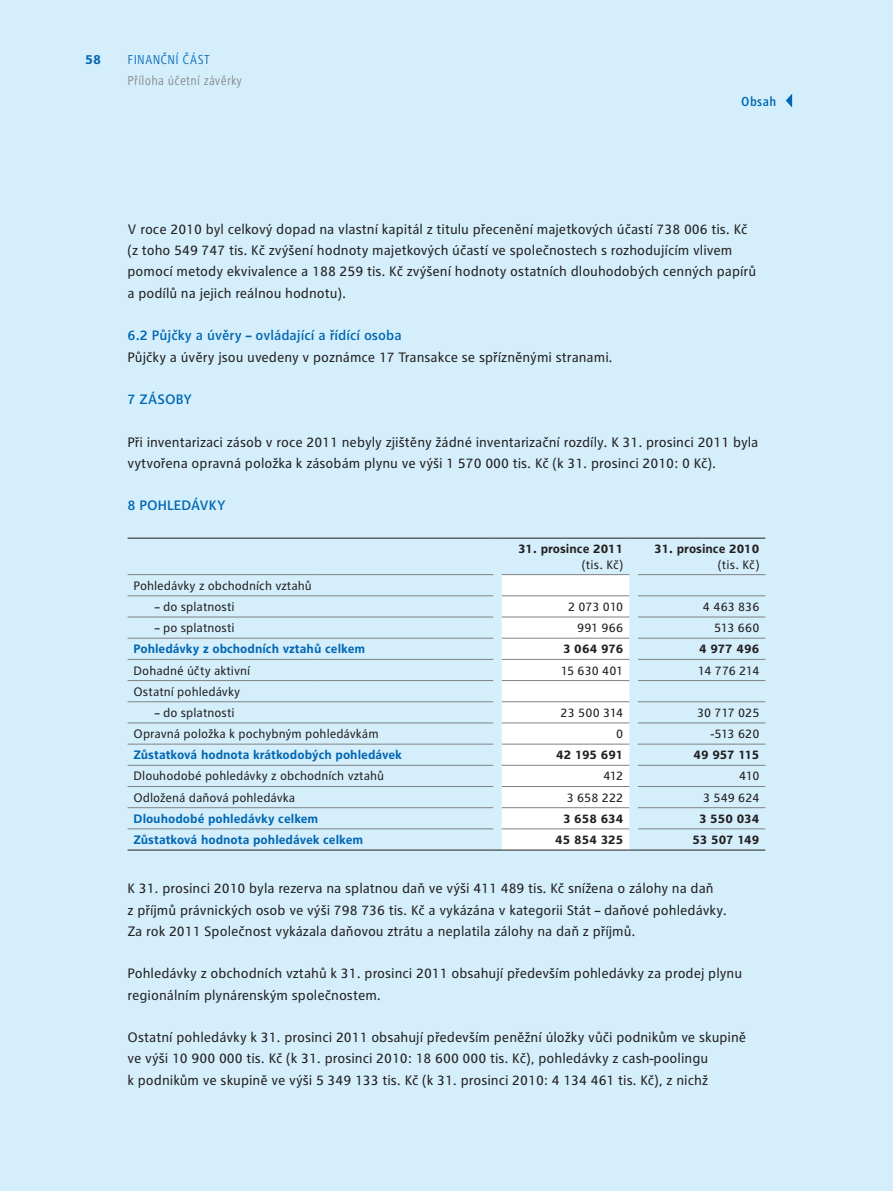
<style>
.page{position:relative;width:893px;height:1191px;background:#d4effb}
.page>*{position:absolute;margin:0;border:0;box-sizing:border-box;transform-origin:0 0}
.t1{font:14.25px/21.3px "RWE Text";color:#231f20}
.t2{font:500 14.25px "RWE Text";color:#0166b3}
.t3{font:300 condensed 13.5px "RWE Text";letter-spacing:.025em;color:#808285}
.t4{font:300 condensed 13.5px "RWE Text";color:#0166b3}
.t5{font:500 condensed 13.5px "RWE Text";letter-spacing:.03em;color:#0166b3}
.t6{font:700 13.5px "RWE Text";color:#0166b3}
.t7{font:12.75px "RWE Text";color:#231f20}
.t8{font:700 12.75px "RWE Text";color:#0166b3}
.t9{font:700 12.75px "RWE Text";color:#231f20}
</style>
<div class="page">
<hr style="left:638px;top:595px;width:127px;height:1px;background:#808285">
<hr style="left:638px;top:617px;width:127px;height:1px;background:#808285">
<hr style="left:128px;top:680px;width:191px;height:1px;background:#808285">
<hr style="left:319px;top:680px;width:174px;height:1px;background:#808285">
<hr style="left:638px;top:680px;width:127px;height:1px;background:#808285">
<hr style="left:128px;top:701px;width:191px;height:1px;background:#808285">
<hr style="left:319px;top:701px;width:174px;height:1px;background:#808285">
<hr style="left:638px;top:701px;width:127px;height:1px;background:#808285">
<hr style="left:128px;top:722px;width:191px;height:1px;background:#808285">
<hr style="left:319px;top:722px;width:174px;height:1px;background:#808285">
<hr style="left:638px;top:722px;width:127px;height:1px;background:#808285">
<hr style="left:128px;top:786px;width:191px;height:1px;background:#808285">
<hr style="left:319px;top:786px;width:174px;height:1px;background:#808285">
<hr style="left:638px;top:786px;width:127px;height:1px;background:#808285">
<hr style="left:128px;top:537px;width:191px;height:1px;background:#231f20">
<hr style="left:319px;top:537px;width:174px;height:1px;background:#231f20">
<hr style="left:502px;top:537px;width:127px;height:1px;background:#231f20">
<hr style="left:638px;top:537px;width:127px;height:1px;background:#231f20">
<hr style="left:128px;top:574px;width:191px;height:1px;background:#808285">
<hr style="left:319px;top:574px;width:174px;height:1px;background:#808285">
<hr style="left:638px;top:574px;width:127px;height:1px;background:#808285">
<hr style="left:128px;top:849px;width:191px;height:1px;background:#231f20">
<hr style="left:319px;top:849px;width:174px;height:1px;background:#231f20">
<svg style="left:493px;top:574px;width:145px;height:276px;background:#f5f9fa"></svg>
<hr style="left:638px;top:849px;width:127px;height:1px;background:#231f20">
<hr style="left:128px;top:807px;width:191px;height:1px;background:#808285">
<hr style="left:319px;top:807px;width:174px;height:1px;background:#808285">
<hr style="left:502px;top:807px;width:127px;height:1px;background:#808285">
<hr style="left:638px;top:807px;width:127px;height:1px;background:#808285">
<hr style="left:128px;top:828px;width:191px;height:1px;background:#808285">
<hr style="left:319px;top:828px;width:174px;height:1px;background:#808285">
<hr style="left:502px;top:828px;width:127px;height:1px;background:#808285">
<hr style="left:638px;top:828px;width:127px;height:1px;background:#808285">
<hr style="left:502px;top:638px;width:127px;height:1px;background:#808285">
<hr style="left:638px;top:638px;width:127px;height:1px;background:#808285">
<hr style="left:128px;top:659px;width:191px;height:1px;background:#808285">
<hr style="left:319px;top:659px;width:174px;height:1px;background:#808285">
<hr style="left:502px;top:659px;width:127px;height:1px;background:#808285">
<hr style="left:638px;top:659px;width:127px;height:1px;background:#808285">
<hr style="left:128px;top:744px;width:191px;height:1px;background:#808285">
<hr style="left:319px;top:744px;width:174px;height:1px;background:#808285">
<hr style="left:502px;top:744px;width:127px;height:1px;background:#808285">
<hr style="left:638px;top:744px;width:127px;height:1px;background:#808285">
<hr style="left:128px;top:765px;width:191px;height:1px;background:#808285">
<hr style="left:319px;top:765px;width:174px;height:1px;background:#808285">
<hr style="left:502px;top:765px;width:127px;height:1px;background:#808285">
<hr style="left:638px;top:765px;width:127px;height:1px;background:#808285">
<hr style="left:128px;top:595px;width:191px;height:1px;background:#808285">
<hr style="left:319px;top:595px;width:174px;height:1px;background:#808285">
<hr style="left:128px;top:617px;width:191px;height:1px;background:#808285">
<hr style="left:319px;top:617px;width:174px;height:1px;background:#808285">
<hr style="left:128px;top:638px;width:191px;height:1px;background:#808285">
<hr style="left:319px;top:638px;width:174px;height:1px;background:#808285">
<svg style="left:786px;top:94px;width:6px;height:14px"></svg>
<p class="t6" style="left:85px;top:51px;width:18px">58</p>
<p class="t4" style="left:128px;top:52px;width:33px">Finanční</p>
<p class="t4" style="left:183px;top:52px;width:8px">čáSt</p>
<p class="t3" style="left:128px;top:73px;width:116px">Příloha účetní závěrky</p>
<p class="t5" style="left:741px;top:93px;width:37px">Obsah</p>
<p class="t1" style="left:128px;top:218px;width:630px">V roce 2010 byl celkový dopad na vlastní kapitál z titulu přecenění majetkových účastí 738 006 tis. Kč (z toho 549 747 tis. Kč zvýšení hodnoty majetkových účastí ve společnostech s rozhodujícím vlivem pomocí metody ekvivalence a 188 259 tis. Kč zvýšení hodnoty ostatních dlouhodobých cenných papírů a podílů na jejich reálnou hodnotu).</p>
<p class="t2" style="left:128px;top:327px;width:276px">6.2 Půjčky a úvěry – ovládající a řídící osoba</p>
<p class="t1" style="left:128px;top:346px;width:487px">Půjčky a úvěry jsou uvedeny v poznámce 17 Transakce se spřízněnými stranami.</p>
<p class="t2" style="left:128px;top:391px;width:31px">7 Zásob</p>
<p class="t2" style="left:183px;top:391px;width:10px">y</p>
<p class="t1" style="left:128px;top:431px;width:632px">Při inventarizaci zásob v roce 2011 nebyly zjištěny žádné inventarizační rozdíly. K 31. prosinci 2011 byla vytvořena opravná položka k zásobám plynu ve výši 1 570 000 tis. Kč (k 31. prosinci 2010: 0 Kč).</p>
<p class="t2" style="left:128px;top:497px;width:30px">8 Pohledávk</p>
<p class="t2" style="left:217px;top:497px;width:10px">y</p>
<p class="t9" style="left:518px;top:541px;width:107px">31. prosince 2011</p>
<p class="t7" style="left:582px;top:557px;width:43px">(tis. Kč)</p>
<p class="t9" style="left:654px;top:541px;width:107px">31. prosince 2010</p>
<p class="t7" style="left:718px;top:557px;width:43px">(tis. Kč)</p>
<p class="t7" style="left:134px;top:578px;width:180px">Pohledávky z obchodních vztahů</p>
<p class="t7" style="left:155px;top:599px;width:81px">– do splatnosti</p>
<p class="t7" style="left:568px;top:599px;width:57px">2 073 010</p>
<p class="t7" style="left:703px;top:599px;width:58px">4 463 836</p>
<p class="t7" style="left:155px;top:620px;width:81px">– po splatnosti</p>
<p class="t7" style="left:577px;top:620px;width:48px">991 966</p>
<p class="t7" style="left:714px;top:620px;width:47px">513 660</p>
<p class="t8" style="left:134px;top:641px;width:233px">Pohledávky z obchodních vztahů celkem</p>
<p class="t9" style="left:563px;top:641px;width:62px">3 064 976</p>
<p class="t9" style="left:699px;top:641px;width:62px">4 977 496</p>
<p class="t7" style="left:134px;top:663px;width:118px">Dohadné účty aktivní</p>
<p class="t7" style="left:561px;top:663px;width:64px">15 630 401</p>
<p class="t7" style="left:698px;top:663px;width:63px">14 776 214</p>
<p class="t7" style="left:134px;top:684px;width:108px">Ostatní pohledávky</p>
<p class="t7" style="left:155px;top:705px;width:81px">– do splatnosti</p>
<p class="t7" style="left:561px;top:705px;width:64px">23 500 314</p>
<p class="t7" style="left:697px;top:705px;width:64px">30 717 025</p>
<p class="t7" style="left:134px;top:726px;width:247px">Opravná položka k pochybným pohledávkám</p>
<p class="t7" style="left:616px;top:726px;width:9px">0</p>
<p class="t7" style="left:711px;top:726px;width:50px">-513 620</p>
<p class="t8" style="left:134px;top:747px;width:270px">Zůstatková hodnota krátkodobých pohledávek</p>
<p class="t9" style="left:556px;top:747px;width:69px">42 195 691</p>
<p class="t9" style="left:693px;top:747px;width:67px">49 957 115</p>
<p class="t7" style="left:134px;top:769px;width:252px">Dlouhodobé pohledávky z obchodních vztahů</p>
<p class="t7" style="left:603px;top:769px;width:21px">412</p>
<p class="t7" style="left:739px;top:769px;width:22px">410</p>
<p class="t7" style="left:134px;top:790px;width:163px">Odložená daňová pohledávka</p>
<p class="t7" style="left:567px;top:790px;width:58px">3 658 222</p>
<p class="t7" style="left:703px;top:790px;width:58px">3 549 624</p>
<p class="t8" style="left:134px;top:811px;width:186px">Dlouhodobé pohledávky celkem</p>
<p class="t9" style="left:563px;top:811px;width:62px">3 658 634</p>
<p class="t9" style="left:699px;top:811px;width:62px">3 550 034</p>
<p class="t8" style="left:134px;top:832px;width:231px">Zůstatková hodnota pohledávek celkem</p>
<p class="t9" style="left:555px;top:832px;width:70px">45 854 325</p>
<p class="t9" style="left:692px;top:832px;width:68px">53 507 149</p>
<p class="t1" style="left:128px;top:877px;width:601px">K 31. prosinci 2010 byla rezerva na splatnou daň ve výši 411 489 tis. Kč snížena o zálohy na daň<br>z příjmů právnických osob ve výši 798 736 tis. Kč a vykázána v kategorii Stát – daňové pohledávky.<br>Za rok 2011 Společnost vykázala daňovou ztrátu a neplatila zálohy na daň z příjmů.</p>
<p class="t1" style="left:128px;top:962px;width:616px">Pohledávky z obchodních vztahů k 31. prosinci 2011 obsahují především pohledávky za prodej plynu regionálním plynárenským společnostem.</p>
<p class="t1" style="left:128px;top:1026px;width:620px">Ostatní pohledávky k 31. prosinci 2011 obsahují především peněžní úložky vůči podnikům ve skupině ve výši 10 900 000 tis. Kč (k 31. prosinci 2010: 18 600 000 tis. Kč), pohledávky z cash-poolingu<br>k podnikům ve skupině ve výši 5 349 133 tis. Kč (k 31. prosinci 2010: 4 134 461 tis. Kč), z nichž</p>
</div>
